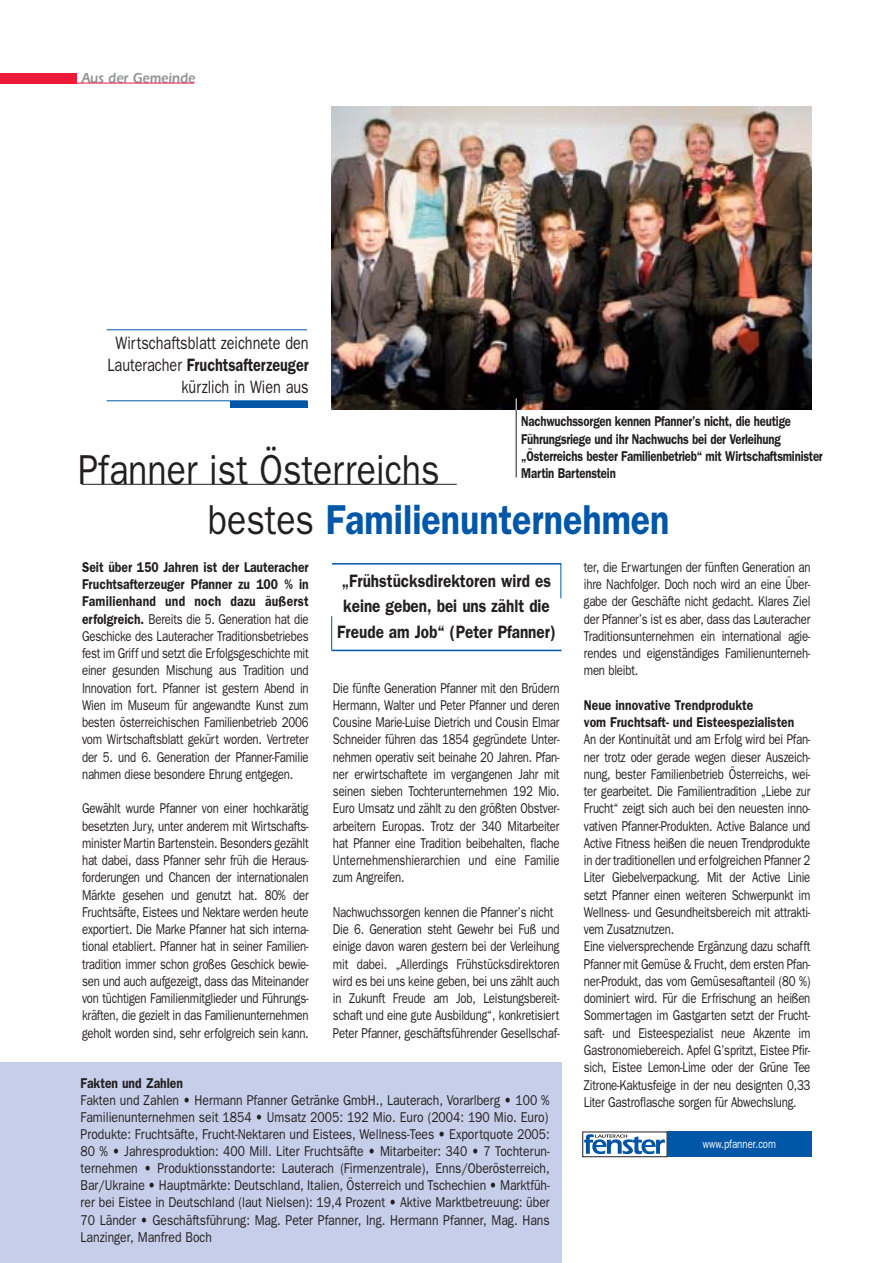
<style>
.page{position:relative;width:893px;height:1263px;background:#fff}
.page>*{position:absolute;margin:0;border:0;box-sizing:border-box;transform-origin:0 0}
.t1{font:42px/50.4px "Franklin Gothic";color:#231f20;scale:.85 1}
.t2{font:600 18px/25.5px "Franklin Gothic";color:#231f20;text-align:center;scale:.85 1}
.t3{font:18px/21.6px "Franklin Gothic";color:#231f20;text-align:right;scale:.8 1}
.t4{font:600 15px "Itc Eras";color:#939598;scale:.85 1}
.t5{font:14.25px/17.2px "Franklin Gothic";letter-spacing:-.02em;color:#231f20;text-align:justify;scale:.8 1}
.t6{font:14.25px/17.1px "Franklin Gothic";letter-spacing:-.02em;color:#231f20;text-align:justify;scale:.85 1}
.t7{font:600 14.25px/17.1px "Franklin Gothic";letter-spacing:-.02em;color:#231f20;scale:.8 1}
.t8{font:600 14.25px/17.2px "Franklin Gothic";color:#231f20;scale:.85 1}
.t9{font:12px "Franklin Gothic";color:#fff;scale:.8 1}
.s1{font-weight:600}
.s2{font-weight:600;color:#0057a8}
</style>
<div class="page">
<div style="left:0;top:1063px;width:561px;height:200px;background:#c7cee9"></div>
<div style="left:230px;top:401px;width:77px;height:6px;background:#0057a8"></div>
<img style="left:331px;top:107px;width:481px;height:303px">
<div style="left:582px;top:1131px;width:85px;height:26px;border:1px solid #231f20"></div>
<svg style="left:584px;top:1134px;width:81px;height:20px"></svg>
<div style="left:667px;top:1131px;width:145px;height:26px;background:#0057a8"></div>
<hr style="left:107px;top:330px;width:200px;height:1px;background:#0057a8">
<hr style="left:107px;top:401px;width:200px;height:1px;background:#0057a8">
<hr style="left:82px;top:484px;width:375px;height:1px;background:#231f20">
<div style="left:0;top:73px;width:76px;height:10px;background:#ed1a3a"></div>
<hr style="left:75px;top:83px;width:119px;height:1px;background:#ed1a3a">
<hr style="left:332px;top:563px;width:229px;height:1px;background:#0057a8">
<hr style="left:332px;top:650px;width:230px;height:1px;background:#0057a8">
<hr style="left:561px;top:564px;width:1px;height:34px;background:#0057a8">
<hr style="left:331px;top:616px;width:1px;height:35px;background:#0057a8">
<hr style="left:516px;top:406px;width:1px;height:71px;background:#231f20">
<svg style="left:516px;top:398px;width:1px;height:12px"></svg>
<p class="t4" style="left:81px;top:73px;width:136px">Aus der Gemeinde</p>
<p class="t3" style="left:107px;top:334px;width:253px">Wirtschaftsblatt zeichnete den<br>Lauteracher <span class="s1">Fruchtsafterzeuger </span>kürzlich in Wien aus</p>
<p class="t7" style="left:521px;top:414px;width:378px">Nachwuchssorgen kennen Pfanner’s nicht, die heutige Führungsriege und ihr Nachwuchs bei der Verleihung „Österreichs bester Familienbetrieb“ mit Wirtschaftsminister Martin Bartenstein</p>
<h1 class="t1" style="left:208px;top:448px;width:545px;text-indent:-130px">Pfanner ist Österreichs<br>bestes <span class="s2">Familienunternehmen</span></h1>
<p class="t5" style="left:82px;top:560px;width:285px"><span class="s1">Seit über 150 Jahren ist der Lauteracher Fruchtsafterzeuger Pfanner zu 100 % in Familienhand und noch dazu äußerst erfolgreich.</span> Bereits die 5. Generation hat die Geschicke des Lauteracher Traditionsbetriebes fest im Griff und setzt die Erfolgsgeschichte mit einer gesunden Mischung aus Tradition und Innovation fort. Pfanner ist gestern Abend in Wien im Museum für angewandte Kunst zum besten österreichischen Familienbetrieb 2006 vom Wirtschaftsblatt gekürt worden. Vertreter der 5. und 6. Generation der Pfanner-Familie nahmen diese besondere Ehrung entgegen.</p>
<p class="t5" style="left:82px;top:801px;width:285px">Gewählt wurde Pfanner von einer hochkarätig besetzten Jury, unter anderem mit Wirtschafts&shy;minister Martin Bartenstein. Besonders gezählt hat dabei, dass Pfanner sehr früh die Heraus&shy;forderungen und Chancen der internationalen Märkte gesehen und genutzt hat. 80% der Fruchtsäfte, Eistees und Nektare werden heute exportiert. Die Marke Pfanner hat sich interna&shy;tional etabliert. Pfanner hat in seiner Familien&shy;tradition immer schon großes Geschick bewie&shy;sen und auch aufgezeigt, dass das Miteinander von tüchtigen Familienmitglieder und Führungs&shy;kräften, die gezielt in das Familienunternehmen geholt worden sind, sehr erfolgreich sein kann.</p>
<p class="t5" style="left:584px;top:560px;width:285px">ter, die Erwartungen der fünften Generation an ihre Nachfolger. Doch noch wird an eine Über&shy;gabe der Geschäfte nicht gedacht. Klares Ziel der Pfanner’s ist es aber, dass das Lauteracher Traditionsunternehmen ein international agie&shy;rendes und eigenständiges Familienunterneh&shy;men bleibt.</p>
<p class="t8" style="left:584px;top:698px;width:249px">Neue innovative Trendprodukte<br>vom Fruchtsaft- und Eisteespezialisten</p>
<p class="t5" style="left:584px;top:732px;width:285px;text-align:left">An der Kontinuität und am Erfolg wird bei Pfan&shy;ner trotz oder gerade wegen dieser Auszeich&shy;nung, bester Familienbetrieb Österreichs, wei&shy;ter gearbeitet. Die Familientradition „Liebe zur Frucht“ zeigt sich auch bei den neuesten inno&shy;vativen Pfanner-Produkten. Active Balance und Active Fitness heißen die neuen Trendprodukte in der traditionellen und erfolgreichen Pfanner 2<br>Liter Giebelverpackung. Mit der Active Linie setzt Pfanner einen weiteren Schwerpunkt im Wellness- und Gesundheitsbereich mit attrakti&shy;vem Zusatznutzen.<br>Eine vielversprechende Ergänzung dazu schafft Pfanner mit Gemüse &amp; Frucht, dem ersten Pfan&shy;ner-Produkt, das vom Gemüsesaftanteil (80 %) dominiert wird. Für die Erfrischung an heißen Sommertagen im Gastgarten setzt der Frucht&shy;saft- und Eisteespezialist neue Akzente im Gastronomiebereich. Apfel G’spritzt, Eistee Pfir&shy;sich, Eistee Lemon-Lime oder der Grüne Tee Zitrone-Kaktusfeige in der neu designten 0,33<br>Liter Gastroflasche sorgen für Abwechslung.</p>
<p class="t2" style="left:337px;top:570px;width:259px">„Frühstücksdirektoren wird es keine geben, bei uns zählt die<br>Freude am Job“ (Peter Pfanner)</p>
<p class="t5" style="left:333px;top:680px;width:285px">Die fünfte Generation Pfanner mit den Brüdern Hermann, Walter und Peter Pfanner und deren Cousine Marie-Luise Dietrich und Cousin Elmar Schneider führen das 1854 gegründete Unter&shy;nehmen operativ seit beinahe 20 Jahren. Pfan&shy;ner erwirtschaftete im vergangenen Jahr mit seinen sieben Tochterunternehmen 192 Mio.<br>Euro Umsatz und zählt zu den größten Obstver&shy;arbeitern Europas. Trotz der 340 Mitarbeiter hat Pfanner eine Tradition beibehalten, flache Unternehmenshierarchien und eine Familie zum Angreifen.</p>
<p class="t5" style="left:333px;top:905px;width:285px;text-align:left">Nachwuchssorgen kennen die Pfanner’s nicht Die 6. Generation steht Gewehr bei Fuß und einige davon waren gestern bei der Verleihung mit dabei. „Allerdings Frühstücksdirektoren wird es bei uns keine geben, bei uns zählt auch in Zukunft Freude am Job, Leistungsbereit&shy;schaft und eine gute Ausbildung“, konkretisiert Peter Pfanner, geschäftsführender Gesellschaf-</p>
<p class="t8" style="left:81px;top:1075px;width:122px">Fakten und Zahlen</p>
<p class="t6" style="left:81px;top:1092px;width:553px">Fakten und Zahlen • Hermann Pfanner Getränke GmbH., Lauterach, Vorarlberg • 100 % Familienunternehmen seit 1854 • Umsatz 2005: 192 Mio. Euro (2004: 190 Mio. Euro)<br>Produkte: Fruchtsäfte, Frucht-Nektaren und Eistees, Wellness-Tees • Exportquote 2005:<br>80 % • Jahresproduktion: 400 Mill. Liter Fruchtsäfte • Mitarbeiter: 340 • 7 Tochterun&shy;ternehmen • Produktionsstandorte: Lauterach (Firmenzentrale), Enns/Oberösterreich, Bar/Ukraine • Hauptmärkte: Deutschland, Italien, Österreich und Tschechien • Marktfüh&shy;rer bei Eistee in Deutschland (laut Nielsen): 19,4 Prozent • Aktive Marktbetreuung: über 70 Länder • Geschäftsführung: Mag. Peter Pfanner, Ing. Hermann Pfanner, Mag. Hans Lanzinger, Manfred Boch</p>
<p class="t9" style="left:703px;top:1140px;width:93px">www.pfanner.com</p>
</div>
